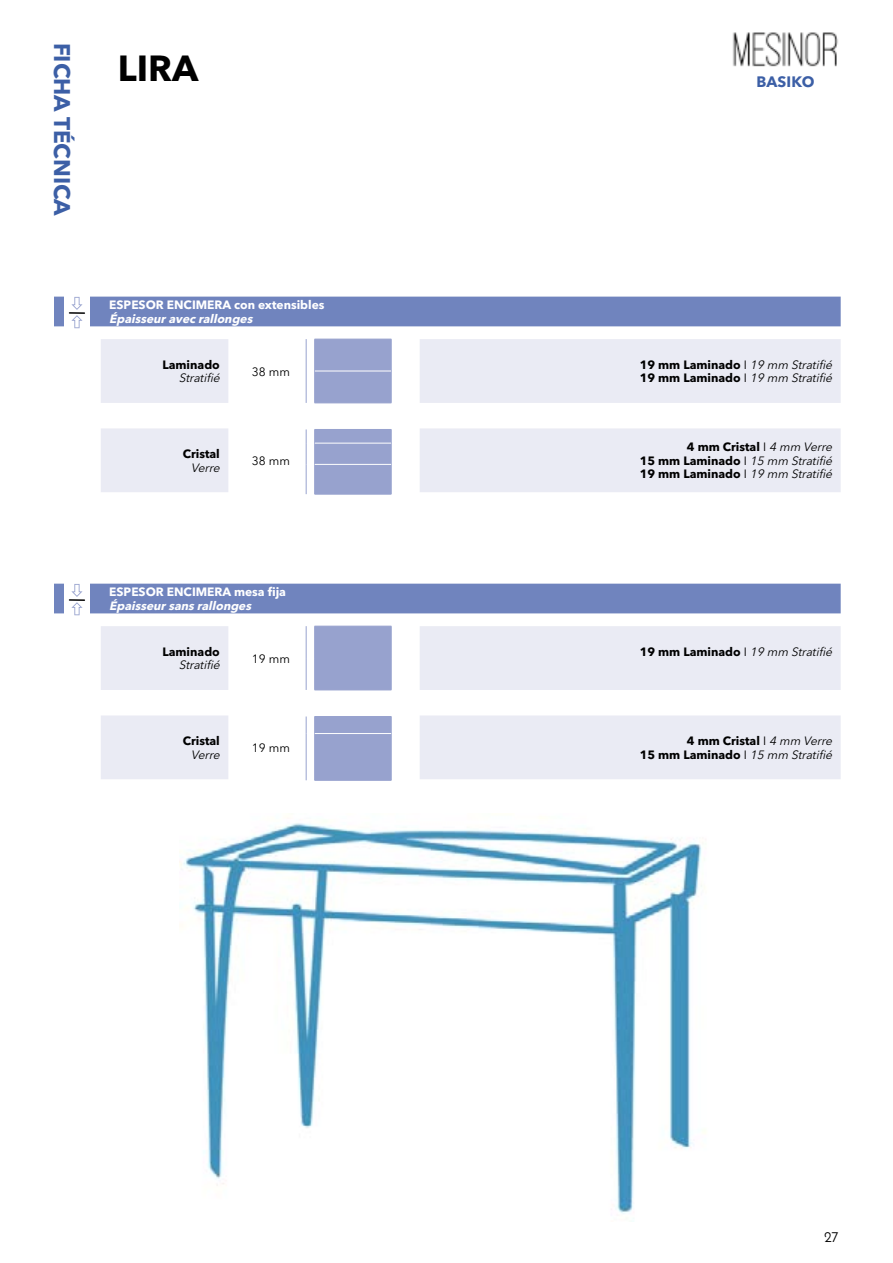
<style>
.page{position:relative;width:893px;height:1263px;background:#fff}
.page>*{position:absolute;margin:0;border:0;box-sizing:border-box;transform-origin:0 0}
.t1{font:700 36px "Avenir Next LT Pro";color:#000}
.t2{font:700 22.5px "Avenir Next LT Pro";color:#3c5fa6}
.t3{font:700 15px "Avenir Next LT Pro";letter-spacing:.01em;color:#3c5fa6}
.t4{font:600 15px "Josefin Sans";color:#000}
.t5{font:700 12px/13.5px "Avenir Next LT Pro";color:#000;text-align:justify}
.t6{font:italic 12px/13.5px "Avenir Next LT Pro";color:#000}
.t7{font:700 12px "Avenir Next LT Pro";color:#fff}
.t8{font:italic 700 12px "Avenir Next LT Pro";color:#fff}
.t9{font:12px "Avenir Next LT Pro";color:#000}
.s1{font-weight:700;font-style:normal}
.s2{font-style:normal}
.s3{font-weight:400}
.s4{font-weight:400;font-style:italic}
</style>
<div class="page">
<img style="left:732px;top:32px;width:106px;height:35px">
<svg style="left:101px;top:339px;width:740px;height:153px;fill:#eaebf4"></svg>
<svg style="left:101px;top:626px;width:740px;height:153px;fill:#eaebf4"></svg>
<svg style="left:54px;top:297px;width:787px;height:31px;background:#7b8dc3"></svg>
<svg style="left:54px;top:584px;width:787px;height:31px;background:#7b8dc3"></svg>
<svg style="left:298px;top:339px;width:93px;height:64px"></svg>
<hr style="left:306px;top:339px;width:1px;height:32px;background:#97a2ce">
<hr style="left:314px;top:339px;width:77px;height:1px;background:#97a2ce">
<hr style="left:314px;top:339px;width:1px;height:32px;background:#97a2ce">
<hr style="left:391px;top:339px;width:1px;height:32px;background:#97a2ce">
<hr style="left:306px;top:371px;width:1px;height:32px;background:#97a2ce">
<hr style="left:314px;top:371px;width:1px;height:32px;background:#97a2ce">
<hr style="left:391px;top:371px;width:1px;height:32px;background:#97a2ce">
<hr style="left:314px;top:403px;width:77px;height:1px;background:#97a2ce">
<hr style="left:315px;top:371px;width:76px;height:1px;background:#fff">
<svg style="left:298px;top:626px;width:93px;height:64px"></svg>
<hr style="left:306px;top:626px;width:1px;height:32px;background:#97a2ce">
<hr style="left:314px;top:626px;width:77px;height:1px;background:#97a2ce">
<hr style="left:314px;top:626px;width:1px;height:32px;background:#97a2ce">
<hr style="left:391px;top:626px;width:1px;height:32px;background:#97a2ce">
<hr style="left:306px;top:658px;width:1px;height:32px;background:#97a2ce">
<hr style="left:314px;top:658px;width:1px;height:32px;background:#97a2ce">
<hr style="left:391px;top:658px;width:1px;height:32px;background:#97a2ce">
<hr style="left:314px;top:690px;width:77px;height:1px;background:#97a2ce">
<svg style="left:298px;top:429px;width:94px;height:65px"></svg>
<hr style="left:306px;top:464px;width:1px;height:30px;background:#97a2ce">
<hr style="left:314px;top:464px;width:1px;height:30px;background:#97a2ce">
<hr style="left:391px;top:464px;width:1px;height:30px;background:#97a2ce">
<hr style="left:314px;top:494px;width:77px;height:1px;background:#97a2ce">
<hr style="left:315px;top:443px;width:76px;height:1px;background:#fff">
<hr style="left:315px;top:464px;width:76px;height:1px;background:#fff">
<svg style="left:298px;top:716px;width:94px;height:64px"></svg>
<hr style="left:306px;top:733px;width:1px;height:47px;background:#97a2ce">
<hr style="left:314px;top:733px;width:1px;height:47px;background:#97a2ce">
<hr style="left:391px;top:733px;width:1px;height:47px;background:#97a2ce">
<hr style="left:314px;top:780px;width:77px;height:1px;background:#97a2ce">
<hr style="left:315px;top:733px;width:76px;height:1px;background:#fff">
<img style="left:179px;top:823px;width:526px;height:391px">
<h2 class="t2" style="left:76px;top:43px;width:175px;rotate:90deg">FICHA TÉCNICA</h2>
<h1 class="t1" style="left:118px;top:47px;width:82px">LIRA</h1>
<p class="t3" style="left:756px;top:72px;width:60px">BASIKO</p>
<p class="t7" style="left:109px;top:298px;width:217px">ESPESOR ENCIMERA con extensibles</p>
<p class="t8" style="left:109px;top:311px;width:148px">Épaisseuravec rallonges</p>
<p class="t5" style="left:162px;top:358px;width:59px">Laminado</p>
<p class="t6" style="left:179px;top:371px;width:46px">Stratifié</p>
<p class="t9" style="left:252px;top:364px;width:40px">38 mm</p>
<p class="t6" style="left:640px;top:358px;width:197px"><span class="s1">19 mm Laminado</span> <span class="s2">I</span> 19 mm Stratifié<br><span class="s1">19 mm Laminado</span> <span class="s2">I</span> 19 mm Stratifié</p>
<p class="t5" style="left:183px;top:447px;width:39px">Cristal</p>
<p class="t6" style="left:191px;top:461px;width:34px">Verre</p>
<p class="t9" style="left:252px;top:453px;width:40px">38 mm</p>
<p class="t5" style="left:640px;top:440px;width:197px;text-indent:47px">4 mm Cristal <span class="s3">I</span> <span class="s4">4 mm Verre </span>15 mm Laminado <span class="s3">I</span> <span class="s4">15 mm Stratifié </span>19 mm Laminado <span class="s3">I</span> <span class="s4">19 mm Stratifié</span></p>
<p class="t7" style="left:109px;top:585px;width:178px">ESPESOR ENCIMERA mesa fija</p>
<p class="t8" style="left:109px;top:598px;width:146px">Épaisseursansrallonges</p>
<p class="t5" style="left:162px;top:645px;width:59px">Laminado</p>
<p class="t6" style="left:179px;top:658px;width:46px">Stratifié</p>
<p class="t9" style="left:252px;top:651px;width:40px">19 mm</p>
<p class="t6" style="left:640px;top:645px;width:197px"><span class="s1">19 mm Laminado</span> <span class="s2">I</span> 19 mm Stratifié</p>
<p class="t5" style="left:183px;top:734px;width:39px">Cristal</p>
<p class="t6" style="left:191px;top:748px;width:34px">Verre</p>
<p class="t9" style="left:252px;top:740px;width:40px">19 mm</p>
<p class="t5" style="left:640px;top:734px;width:197px;text-align:right">4 mm Cristal <span class="s3">I</span> <span class="s4">4 mm Verre<br></span>15 mm Laminado <span class="s3">I</span> <span class="s4">15 mm Stratifié</span></p>
<p class="t4" style="left:824px;top:1228px;width:16px">27</p>
</div>
